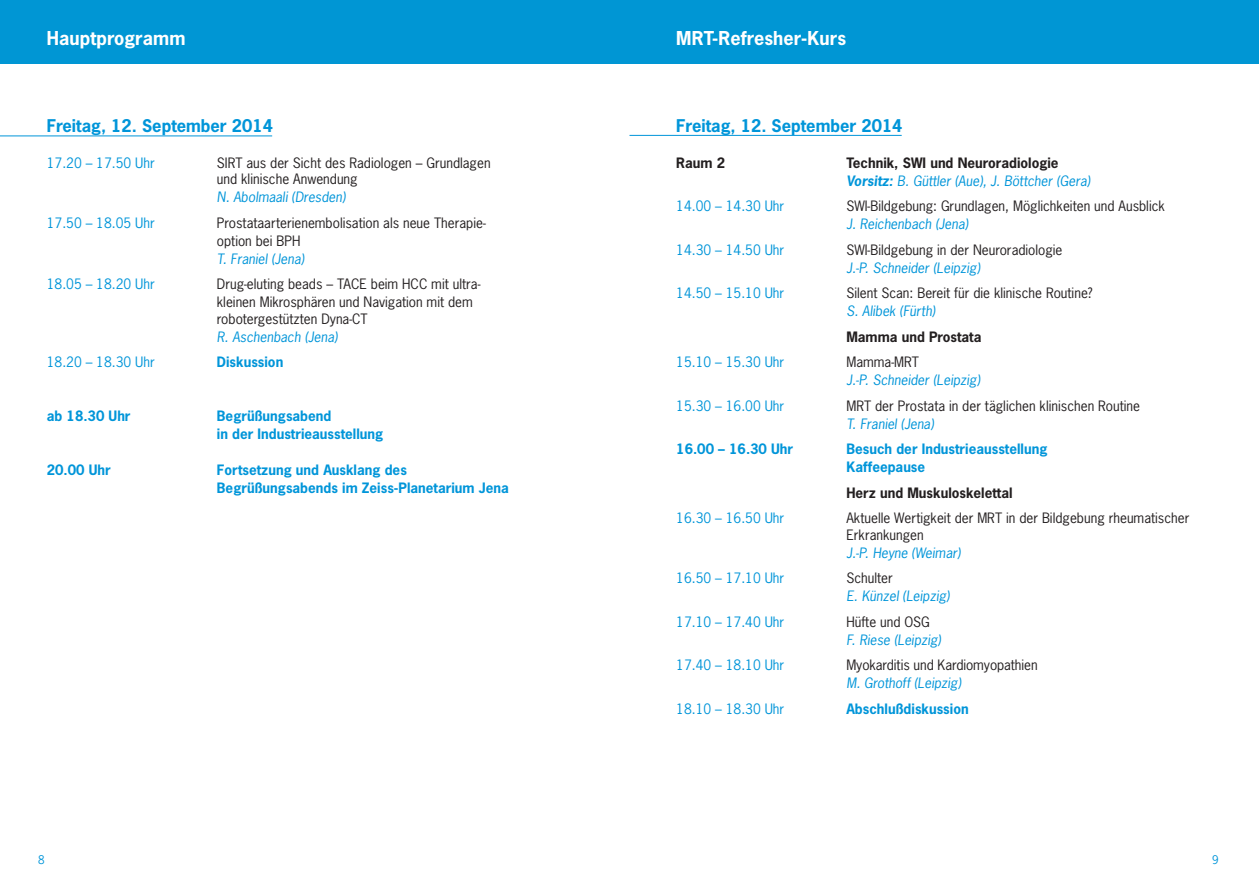
<style>
.page{position:relative;width:1259px;height:893px;background:#fff}
.page>*{position:absolute;margin:0;border:0;box-sizing:border-box;transform-origin:0 0}
.t1{font:700 18px "News Gothic Std";letter-spacing:.005em;color:#fff}
.t2{font:700 16.5px "News Gothic Std";color:#0095d9}
.t3{font:13.5px/16.5px "News Gothic Std";color:#231f20}
.t4{font:italic 13.5px/18px "News Gothic Std";color:#0095d9}
.t5{font:700 13.5px/18px "News Gothic Std";color:#0095d9}
.t6{font:13.5px "News Gothic Std";color:#0095d9}
.t7{font:700 13.5px "News Gothic Std";color:#231f20}
.t8{font:11.25px "News Gothic Std";color:#0095d9}
.s1{font-weight:700;font-style:normal;color:#231f20}
.s2{font-weight:700}
</style>
<div class="page">
<div style="left:0;top:0;width:629px;height:64px;background:#0096d4"></div>
<div style="left:629px;top:0;width:630px;height:64px;background:#0096d4"></div>
<hr style="left:0;top:136px;width:272px;height:1px;background:#0095d9">
<hr style="left:629px;top:135px;width:272px;height:1px;background:#0095d9">
<h1 class="t1" style="left:47px;top:26px;width:140px">Hauptprogramm</h1>
<h1 class="t1" style="left:676px;top:26px;width:171px">MRT-Refresher-Kurs</h1>
<p class="t2" style="left:47px;top:115px;width:228px">Freitag, 12. September 2014</p>
<p class="t6" style="left:47px;top:154px;width:109px">17.20 – 17.50 Uhr</p>
<p class="t3" style="left:217px;top:154px;width:275px">SIRT aus der Sicht des Radiologen – Grundlagen und klinische Anwendung</p>
<p class="t4" style="left:217px;top:189px;width:130px">N. Abolmaali (Dresden)</p>
<p class="t6" style="left:47px;top:214px;width:109px">17.50 – 18.05 Uhr</p>
<p class="t3" style="left:217px;top:214px;width:270px;line-height:18px">Prostataarterienembolisation als neue Therapie&shy;option bei BPH</p>
<p class="t4" style="left:217px;top:250px;width:89px">T. Franiel (Jena)</p>
<p class="t6" style="left:47px;top:276px;width:109px">18.05 – 18.20 Uhr</p>
<p class="t3" style="left:217px;top:275px;width:265px;line-height:18px">Drug-eluting beads – TACE beim HCC mit ultra&shy;kleinen Mikrosphären und Navigation mit dem</p>
<p class="t3" style="left:217px;top:310px;width:152px">robotergestützten Dyna-CT</p>
<p class="t4" style="left:217px;top:328px;width:122px">R. Aschenbach (Jena)</p>
<p class="t6" style="left:47px;top:354px;width:109px">18.20 – 18.30 Uhr</p>
<p class="t5" style="left:217px;top:353px;width:68px">Diskussion</p>
<p class="t5" style="left:47px;top:407px;width:85px">ab 18.30 Uhr</p>
<p class="t5" style="left:217px;top:407px;width:168px">Begrüßungsabend<br>in der Industrieausstellung</p>
<p class="t5" style="left:47px;top:461px;width:65px">20.00 Uhr</p>
<p class="t5" style="left:217px;top:461px;width:293px">Fortsetzung und Ausklang des<br>Begrüßungsabends im Zeiss-Planetarium Jena</p>
<p class="t2" style="left:676px;top:115px;width:228px">Freitag, 12. September 2014</p>
<p class="t7" style="left:676px;top:154px;width:50px">Raum 2</p>
<p class="t4" style="left:846px;top:154px;width:245px"><span class="s1">Technik, SWI und Neuroradiologie<br></span><span class="s2">Vorsitz:</span> B. Güttler (Aue), J. Böttcher (Gera)</p>
<p class="t6" style="left:676px;top:198px;width:109px">14.00 – 14.30 Uhr</p>
<p class="t3" style="left:846px;top:198px;width:320px">SWI-Bildgebung: Grundlagen, Möglichkeiten und Ausblick</p>
<p class="t4" style="left:846px;top:216px;width:123px">J. Reichenbach (Jena)</p>
<p class="t6" style="left:676px;top:241px;width:109px">14.30 – 14.50 Uhr</p>
<p class="t3" style="left:846px;top:241px;width:218px">SWI-Bildgebung in der Neuroradiologie</p>
<p class="t4" style="left:846px;top:259px;width:135px">J.-P. Schneider (Leipzig)</p>
<p class="t6" style="left:676px;top:285px;width:109px">14.50 – 15.10 Uhr</p>
<p class="t3" style="left:846px;top:285px;width:248px">Silent Scan: Bereit für die klinische Routine?</p>
<p class="t4" style="left:846px;top:303px;width:91px">S. Alibek (Fürth)</p>
<p class="t7" style="left:846px;top:328px;width:137px">Mamma und Prostata</p>
<p class="t6" style="left:676px;top:354px;width:109px">15.10 – 15.30 Uhr</p>
<p class="t3" style="left:846px;top:354px;width:74px">Mamma-MRT</p>
<p class="t4" style="left:846px;top:372px;width:135px">J.-P. Schneider (Leipzig)</p>
<p class="t6" style="left:676px;top:397px;width:109px">15.30 – 16.00 Uhr</p>
<p class="t3" style="left:846px;top:397px;width:295px">MRT der Prostata in der täglichen klinischen Routine</p>
<p class="t4" style="left:846px;top:415px;width:89px">T. Franiel (Jena)</p>
<p class="t5" style="left:676px;top:440px;width:118px">16.00 – 16.30 Uhr</p>
<p class="t5" style="left:846px;top:440px;width:202px">Besuch der Industrieausstellung<br>Kaffeepause</p>
<p class="t7" style="left:846px;top:484px;width:168px">Herz und Muskuloskelettal</p>
<p class="t6" style="left:676px;top:510px;width:109px">16.30 – 16.50 Uhr</p>
<p class="t3" style="left:846px;top:510px;width:344px">Aktuelle Wertigkeit der MRT in der Bildgebung rheumatischer<br>Erkrankungen</p>
<p class="t4" style="left:846px;top:544px;width:116px">J.-P. Heyne (Weimar)</p>
<p class="t6" style="left:676px;top:570px;width:109px">16.50 – 17.10 Uhr</p>
<p class="t3" style="left:846px;top:570px;width:48px">Schulter</p>
<p class="t4" style="left:846px;top:588px;width:105px">E. Künzel (Leipzig)</p>
<p class="t6" style="left:676px;top:613px;width:109px">17.10 – 17.40 Uhr</p>
<p class="t3" style="left:846px;top:613px;width:85px">Hüfte und OSG</p>
<p class="t4" style="left:846px;top:631px;width:96px">F. Riese (Leipzig)</p>
<p class="t6" style="left:676px;top:657px;width:109px">17.40 – 18.10 Uhr</p>
<p class="t3" style="left:846px;top:657px;width:193px">Myokarditis und Kardiomyopathien</p>
<p class="t4" style="left:846px;top:675px;width:116px">M. Grothoff (Leipzig)</p>
<p class="t6" style="left:676px;top:700px;width:109px">18.10 – 18.30 Uhr</p>
<p class="t5" style="left:846px;top:700px;width:124px">Abschlußdiskussion</p>
<p class="t8" style="left:38px;top:852px;width:8px">8</p>
<p class="t8" style="left:1212px;top:852px;width:8px">9</p>
</div>
